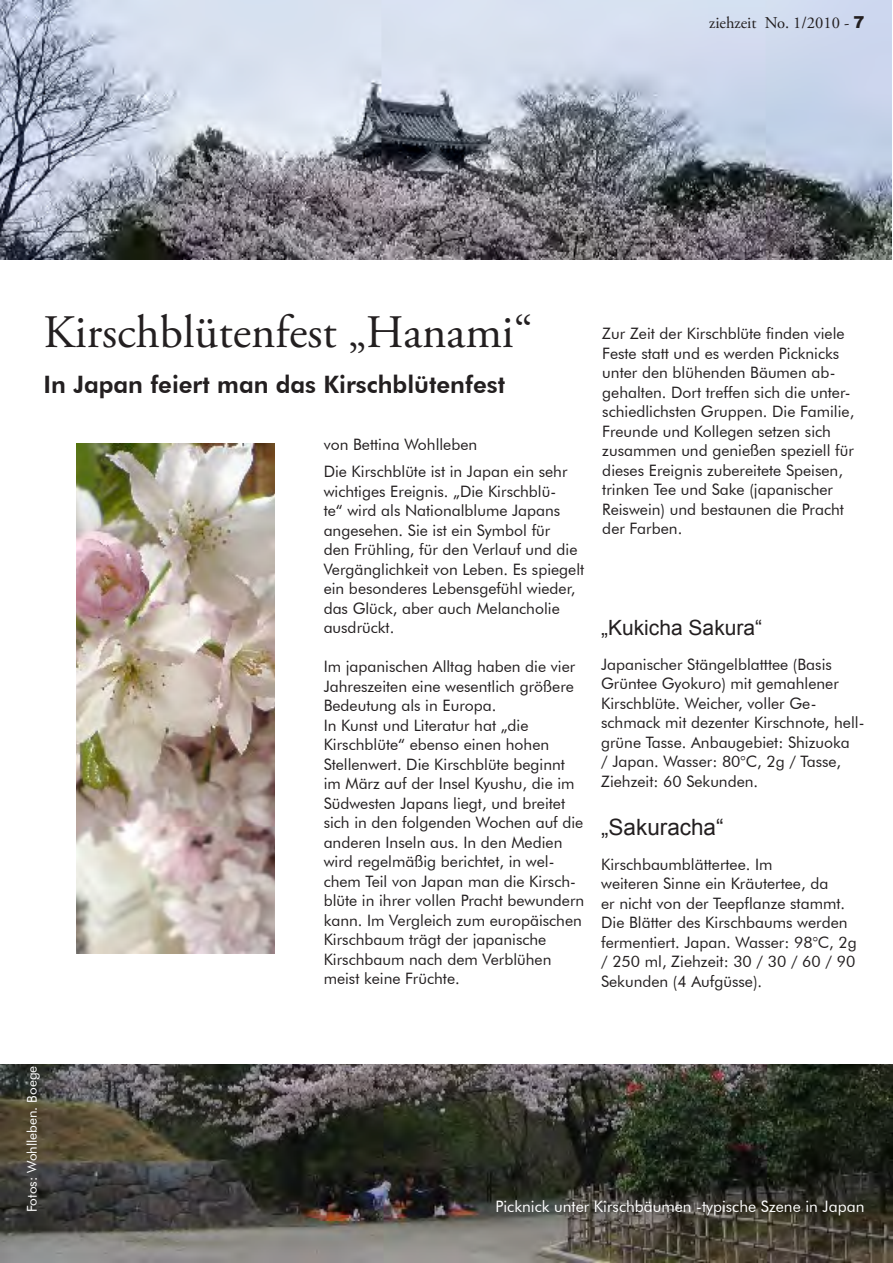
<style>
.page{position:relative;width:893px;height:1263px;background:#fff}
.page>*{position:absolute;margin:0;border:0;box-sizing:border-box;transform-origin:0 0}
.headline{font:46.5px "Adobe Garamond Pro";color:#231f20}
.subtitle{font:800 24px "Futura BT";color:#231f20}
.subtitle-2{font:22.5px "Arial";color:#231f20}
.subtitle-3{font:21px "Arial";color:#231f20}
.t1{font:16.5px "Adobe Garamond Pro";color:#231f20}
.Fließtext{font:15.75px/19.5px "Futura BT";color:#231f20}
.text-überschrift{font:15.75px "Futura BT";color:#fff}
.Fließtext-2{font:13.5px "Futura BT";color:#fff}
.s1{font-family:"Arial";font-weight:900}
</style>
<div class="page">
<img style="left:0;top:0;width:891px;height:260px">
<img style="left:76px;top:443px;width:199px;height:511px">
<img style="left:0;top:1065px;width:893px;height:198px">
<p class="t1" style="left:709px;top:13px;width:157px">ziehzeit No. 1/2010 - <span class="s1">7</span></p>
<p class="headline" style="left:44px;top:304px;width:491px">Kirschblütenfest „Hanami“</p>
<p class="subtitle" style="left:44px;top:370px;width:463px">In Japan feiert man das Kirschblütenfest</p>
<p class="Fließtext" style="left:324px;top:435px;width:155px">von Bettina Wohlleben</p>
<p class="Fließtext" style="left:324px;top:462px;width:262px">Die Kirschblüte ist in Japan ein sehr wichtiges Ereignis. „Die Kirschblü-<br>te“ wird als Nationalblume Japans angesehen. Sie ist ein Symbol für<br>den Frühling, für den Verlauf und die Vergänglichkeit von Leben. Es spiegelt ein besonderes Lebensgefühl wieder, das Glück, aber auch Melancholie ausdrückt.</p>
<p class="Fließtext" style="left:324px;top:657px;width:253px;text-align:justify">Im japanischen Alltag haben die vier Jahreszeiten eine wesentlich größere Bedeutung als in Europa.</p>
<p class="Fließtext" style="left:324px;top:715px;width:262px">In Kunst und Literatur hat „die Kirschblüte“ ebenso einen hohen Stellenwert. Die Kirschblüte beginnt im März auf der Insel Kyushu, die im Südwesten Japans liegt, und breitet sich in den folgenden Wochen auf die anderen Inseln aus. In den Medien wird regelmäßig berichtet, in wel&shy;chem Teil von Japan man die Kirsch&shy;blüte in ihrer vollen Pracht bewundern kann. Im Vergleich zum europäischen Kirschbaum trägt der japanische Kirschbaum nach dem Verblühen meist keine Früchte.</p>
<p class="Fließtext" style="left:602px;top:324px;width:253px">Zur Zeit der Kirschblüte finden viele Feste statt und es werden Picknicks unter den blühenden Bäumen ab&shy;gehalten. Dort treffen sich die unter&shy;schiedlichsten Gruppen. Die Familie, Freunde und Kollegen setzen sich zusammen und genießen speziell für</p>
<p class="Fließtext" style="left:602px;top:460px;width:243px">dieses Ereignis zubereitete Speisen, trinken Tee und Sake (japanischer<br>Reiswein) und bestaunen die Pracht der Farben.</p>
<p class="subtitle-3" style="left:601px;top:614px;width:163px">„Kukicha Sakura“</p>
<p class="Fließtext" style="left:601px;top:654px;width:265px">Japanischer Stängelblatttee (Basis Grüntee Gyokuro) mit gemahlener Kirschblüte. Weicher, voller Ge&shy;schmack mit dezenter Kirschnote, hell&shy;grüne Tasse. Anbaugebiet: Shizuoka<br>/ Japan. Wasser: 80°C, 2g / Tasse, Ziehzeit: 60 Sekunden.</p>
<p class="subtitle-2" style="left:601px;top:813px;width:124px">„Sakuracha“</p>
<p class="Fließtext" style="left:601px;top:854px;width:257px">Kirschbaumblättertee. Im<br>weiteren Sinne ein Kräutertee, da<br>er nicht von der Teepflanze stammt.<br>Die Blätter des Kirschbaums werden fermentiert. Japan. Wasser: 98°C, 2g / 250 ml, Ziehzeit: 30 / 30 / 60 / 90<br>Sekunden (4 Aufgüsse).</p>
<p class="Fließtext-2" style="left:24px;top:1212px;width:148px;rotate:-90deg">Fotos: Wohlleben. Boege</p>
<p class="text-überschrift" style="left:495px;top:1197px;width:370px">Picknick unter Kirschbäumen -typische Szene in Japan</p>
</div>
